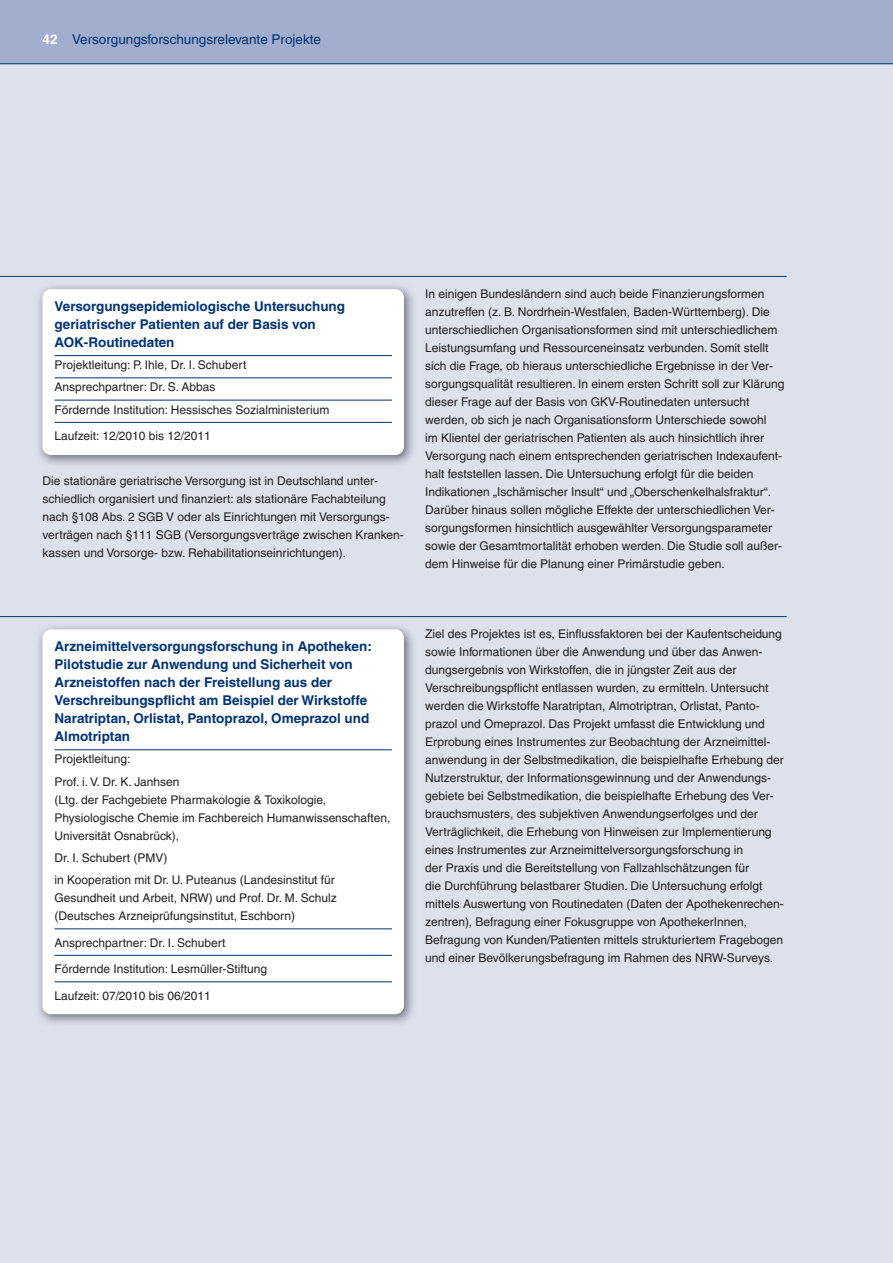
<style>
.page{position:relative;width:893px;height:1263px;background:#dce1ec}
.page>*{position:absolute;margin:0;border:0;box-sizing:border-box;transform-origin:0 0}
.t1{font:700 13.5px/18px "Helvetica";color:#003476}
.t2{font:13.5px "Helvetica";color:#003476}
.t3{font:12px/18px "Helvetica";color:#231f20}
.s1{font-weight:700;color:#fff}
</style>
<div class="page">
<div style="left:0;top:0;width:893px;height:64px;background:#a2aecd"></div>
<hr style="left:0;top:64px;width:893px;height:1px;background:#003476">
<hr style="left:0;top:276px;width:787px;height:1px;background:#003476">
<img style="left:38px;top:285px;width:375px;height:180px">
<div style="left:43px;top:289px;width:361px;height:166px;background:#fff;border-radius:9px"></div>
<hr style="left:55px;top:355px;width:337px;height:1px;background:#003476">
<hr style="left:55px;top:378px;width:337px;height:1px;background:#003476">
<hr style="left:55px;top:400px;width:337px;height:1px;background:#003476">
<hr style="left:55px;top:422px;width:337px;height:1px;background:#003476">
<hr style="left:0;top:616px;width:787px;height:1px;background:#003476">
<img style="left:38px;top:626px;width:375px;height:398px">
<div style="left:43px;top:629px;width:361px;height:385px;background:#fff;border-radius:9px"></div>
<hr style="left:55px;top:749px;width:337px;height:1px;background:#003476">
<hr style="left:55px;top:928px;width:337px;height:1px;background:#003476">
<hr style="left:55px;top:955px;width:337px;height:1px;background:#003476">
<hr style="left:55px;top:981px;width:337px;height:1px;background:#003476">
<p class="t2" style="left:43px;top:34px;width:280px"><span class="s1">42</span> Versorgungsforschungsrelevante Projekte</p>
<p class="t1" style="left:55px;top:298px;width:292px">Versorgungsepidemiologische Untersuchung geriatrischer Patienten auf der Basis von<br>AOK-Routinedaten</p>
<p class="t3" style="left:55px;top:355px;width:276px;line-height:22.2px">Projektleitung: P. Ihle, Dr. I. Schubert<br>Ansprechpartner: Dr. S. Abbas<br>Fördernde Institution: Hessisches Sozialministerium</p>
<p class="t3" style="left:55px;top:428px;width:158px">Laufzeit: 12/2010 bis 12/2011</p>
<p class="t3" style="left:43px;top:473px;width:363px">Die stationäre geriatrische Versorgung ist in Deutschland unter&shy;schiedlich organisiert und finanziert: als stationäre Fachabteilung nach §108 Abs. 2 SGB V oder als Einrichtungen mit Versorgungs&shy;verträgen nach §111 SGB (Versorgungsverträge zwischen Kranken&shy;kassen und Vorsorge- bzw. Rehabilitationseinrichtungen).</p>
<p class="t3" style="left:425px;top:286px;width:361px">In einigen Bundesländern sind auch beide Finanzierungsformen anzutreffen (z. B. Nordrhein-Westfalen, Baden-Württemberg). Die unterschiedlichen Organisationsformen sind mit unterschiedlichem Leistungsumfang und Ressourceneinsatz verbunden. Somit stellt sich die Frage, ob hieraus unterschiedliche Ergebnisse in der Ver&shy;sorgungsqualität resultieren. In einem ersten Schritt soll zur Klärung dieser Frage auf der Basis von GKV-Routinedaten untersucht werden, ob sich je nach Organisationsform Unterschiede sowohl<br>im Klientel der geriatrischen Patienten als auch hinsichtlich ihrer Versorgung nach einem entsprechenden geriatrischen Indexaufent&shy;halt feststellen lassen. Die Untersuchung erfolgt für die beiden Indikationen „Ischämischer Insult“ und „Oberschenkelhalsfraktur“.<br>Darüber hinaus sollen mögliche Effekte der unterschiedlichen Ver&shy;sorgungsformen hinsichtlich ausgewählter Versorgungsparameter sowie der Gesamtmortalität erhoben werden. Die Studie soll außer&shy;dem Hinweise für die Planung einer Primärstudie geben.</p>
<p class="t1" style="left:55px;top:639px;width:319px">Arzneimittelversorgungsforschung in Apotheken:<br>Pilotstudie zur Anwendung und Sicherheit von Arzneistoffen nach der Freistellung aus der Verschreibungspflicht am Beispiel der Wirkstoffe Naratriptan, Orlistat, Pantoprazol, Omeprazol und Almotriptan</p>
<p class="t3" style="left:55px;top:749px;width:126px;line-height:22.2px">Projektleitung:<br>Prof. i. V. Dr. K. Janhsen</p>
<p class="t3" style="left:55px;top:791px;width:338px">(Ltg. der Fachgebiete Pharmakologie &amp; Toxikologie,<br>Physiologische Chemie im Fachbereich Humanwissenschaften,<br>Universität Osnabrück),</p>
<p class="t3" style="left:55px;top:848px;width:282px;line-height:22.2px">Dr. I. Schubert (PMV)<br>in Kooperation mit Dr. U. Puteanus (Landesinstitut für</p>
<p class="t3" style="left:55px;top:890px;width:284px">Gesundheit und Arbeit, NRW) und Prof. Dr. M. Schulz (Deutsches Arzneiprüfungsinstitut, Eschborn)</p>
<p class="t3" style="left:55px;top:934px;width:173px">Ansprechpartner: Dr. I. Schubert</p>
<p class="t3" style="left:55px;top:961px;width:214px">Fördernde Institution: Lesmüller-Stiftung</p>
<p class="t3" style="left:55px;top:987px;width:158px">Laufzeit: 07/2010 bis 06/2011</p>
<p class="t3" style="left:425px;top:626px;width:360px">Ziel des Projektes ist es, Einflussfaktoren bei der Kaufentscheidung sowie Informationen über die Anwendung und über das Anwen&shy;dungsergebnis von Wirkstoffen, die in jüngster Zeit aus der Verschreibungspflicht entlassen wurden, zu ermitteln. Untersucht werden die Wirkstoffe Naratriptan, Almotriptran, Orlistat, Panto&shy;prazol und Omeprazol. Das Projekt umfasst die Entwicklung und Erprobung eines Instrumentes zur Beobachtung der Arzneimittel&shy;anwendung in der Selbstmedikation, die beispielhafte Erhebung der Nutzerstruktur, der Informationsgewinnung und der Anwendungs&shy;gebiete bei Selbstmedikation, die beispielhafte Erhebung des Ver&shy;brauchsmusters, des subjektiven Anwendungserfolges und der Verträglichkeit, die Erhebung von Hinweisen zur Implementierung eines Instrumentes zur Arzneimittelversorgungsforschung in<br>der Praxis und die Bereitstellung von Fallzahlschätzungen für<br>die Durchführung belastbarer Studien. Die Untersuchung erfolgt mittels Auswertung von Routinedaten (Daten der Apothekenrechen&shy;zentren), Befragung einer Fokusgruppe von ApothekerInnen, Befragung von Kunden/Patienten mittels strukturiertem Fragebogen und einer Bevölkerungsbefragung im Rahmen des NRW-Surveys.</p>
</div>
